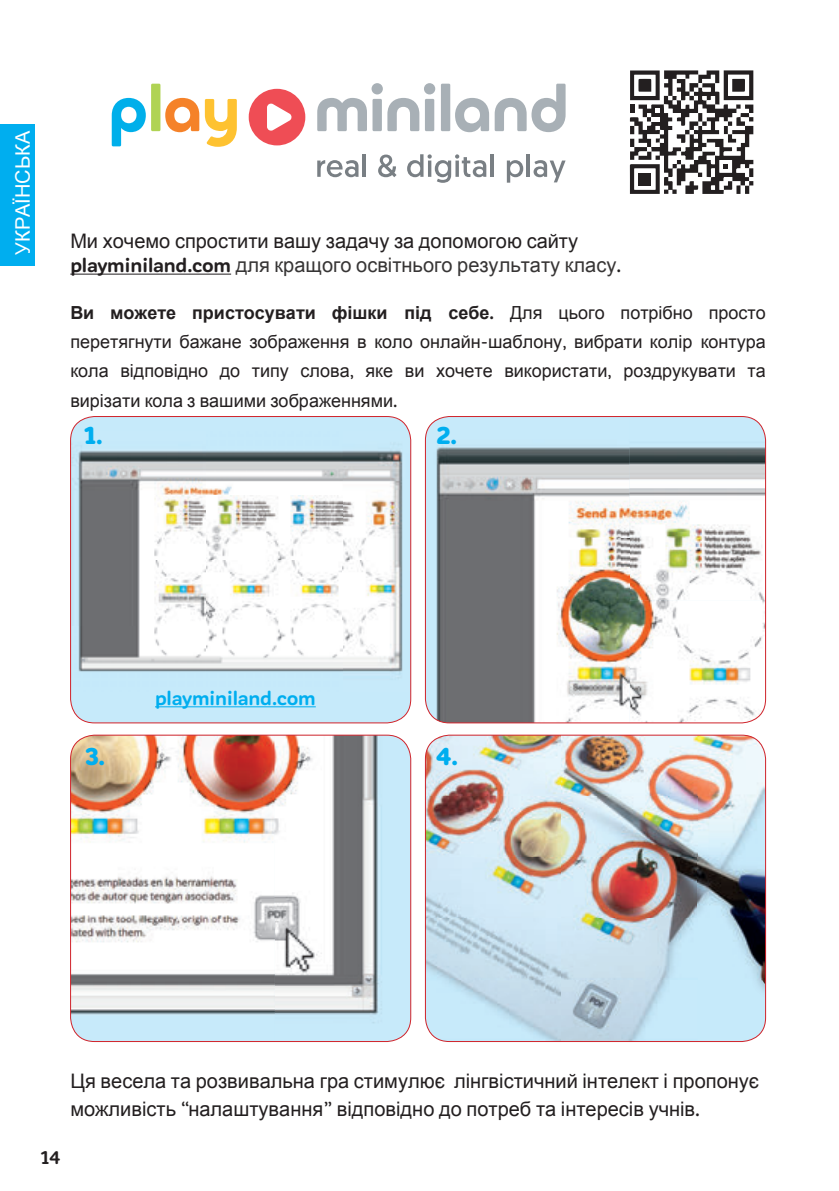
<style>
.page{position:relative;width:839px;height:1191px;background:#fff}
.page>*{position:absolute;margin:0;border:0;box-sizing:border-box;transform-origin:0 0}
.t1{font:900 24px "Corporative Sans Rd";color:#00aeef}
.t2{font:20px/24.2px "Arial";color:#231f20}
.t3{font:700 20px "Corporative Sans Rd";letter-spacing:-.01em;color:#00aeef}
.t4{font:20px "Arial";color:#fff}
.t5{font:18px/29.2px "Arial";color:#231f20;text-align:justify}
.t6{font:700 18px "Corporative Sans Rd";color:#231f20}
.s1{font-family:"Corporative Sans Rd";font-weight:700}
.s2{color:#373535}
.s3{font-family:"Corporative Sans Rd";font-weight:500}
.s4{font-weight:700}
</style>
<div class="page">
<div style="left:0;top:124px;width:35px;height:142px;background:#00aeef"></div>
<hr style="left:70px;top:273px;width:161px;height:1px;background:#231f20">
<svg style="left:317px;top:83px;width:118px;height:48px"></svg>
<div style="left:441px;top:84px;width:9px;height:47px;background:#a8b0b6"></div>
<svg style="left:455px;top:84px;width:110px;height:48px"></svg>
<div style="left:151px;top:84px;width:9px;height:47px;background:#b0d354"></div>
<svg style="left:165px;top:98px;width:34px;height:34px"></svg>
<svg style="left:112px;top:98px;width:34px;height:48px"></svg>
<svg style="left:249px;top:89px;width:56px;height:56px"></svg>
<svg style="left:205px;top:99px;width:32px;height:48px"></svg>
<svg style="left:317px;top:160px;width:41px;height:17px"></svg>
<hr style="left:362px;top:154px;width:4px;height:23px;background:#797f84">
<svg style="left:378px;top:154px;width:18px;height:23px"></svg>
<svg style="left:407px;top:154px;width:79px;height:29px"></svg>
<hr style="left:490px;top:154px;width:4px;height:23px;background:#797f84">
<svg style="left:507px;top:160px;width:16px;height:23px"></svg>
<hr style="left:526px;top:154px;width:4px;height:23px;background:#797f84">
<svg style="left:533px;top:160px;width:32px;height:22px"></svg>
<svg style="left:629px;top:70px;width:125px;height:124px"></svg>
<div style="left:638px;top:173px;width:13px;height:12px;background:#231f20"></div>
<img style="left:425px;top:416px;width:340px;height:306px">
<div style="left:425px;top:416px;width:340px;height:307px;border:1px solid #d1232a;border-radius:24px"></div>
<div style="left:71px;top:416px;width:339px;height:306px;background:#c6eafa;border-radius:24px"></div>
<img style="left:71px;top:430px;width:339px;height:248px">
<div style="left:70px;top:416px;width:341px;height:307px;border:1px solid #d1232a;border-radius:24px"></div>
<img style="left:71px;top:735px;width:339px;height:306px">
<div style="left:70px;top:734px;width:341px;height:307px;border:1px solid #d1232a;border-radius:24px"></div>
<img style="left:425px;top:735px;width:340px;height:306px">
<div style="left:425px;top:734px;width:340px;height:307px;border:1px solid #d1232a;border-radius:24px"></div>
<hr style="left:155px;top:706px;width:161px;height:1px;background:#00aeef">
<p class="t4" style="left:12px;top:254px;width:125px;rotate:-90deg">УКРАЇНСЬКА</p>
<p class="t2" style="left:70px;top:229px;width:552px">Ми хочемо спростити вашу задачу за допомогою сайту <span class="s1">playminiland.com</span> <span class="s2">для кращого освітнього результату класу</span><span class="s3">.</span></p>
<p class="t5" style="left:70px;top:298px;width:697px"><span class="s4">Ви можете пристосувати фішки під себе</span><span class="s1">.</span> Для цього потрібно просто перетягнути бажане зображення в коло онлайн<span class="s3">-</span>шаблону<span class="s3">,</span> вибрати колір контура кола відповідно до типу слова<span class="s3">,</span> яке ви хочете використати<span class="s3">,</span> роздрукувати та вирізати кола з вашими зображеннями<span class="s3">.</span></p>
<p class="t1" style="left:84px;top:421px;width:20px">1.</p>
<p class="t1" style="left:436px;top:421px;width:22px">2.</p>
<p class="t1" style="left:84px;top:741px;width:22px">3.</p>
<p class="t3" style="left:155px;top:686px;width:162px">playminiland.com</p>
<p class="t1" style="left:436px;top:741px;width:23px">4.</p>
<p class="t2" style="left:70px;top:1066px;width:690px;line-height:28.2px">Ця весела та розвивальна гра стимулює лінгвістичний інтелект і пропонує можливість <span class="s3">“</span>налаштування<span class="s3">”</span> відповідно до потреб та інтересів учнів<span class="s3">.</span></p>
<p class="t6" style="left:41px;top:1147px;width:20px">14</p>
</div>
